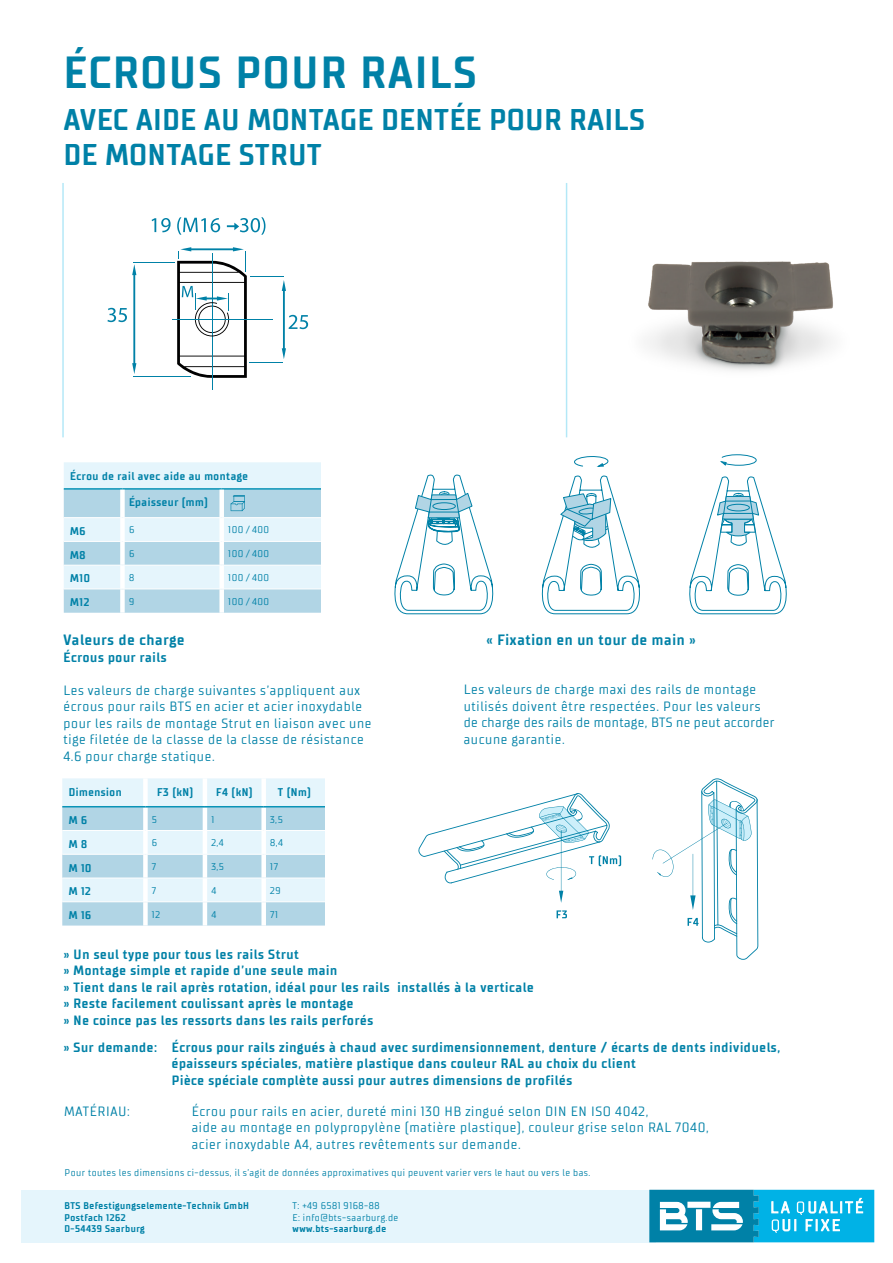
<style>
.page{position:relative;width:893px;height:1263px;background:#fff}
.page>*{position:absolute;margin:0;border:0;box-sizing:border-box;transform-origin:0 0}
.t1{font:700 45px "TT Supermolot Condensed";letter-spacing:.05em;color:#0081a7}
.t2{font:700 30px/34.5px "TT Supermolot Condensed";letter-spacing:.03em;color:#0081a7}
.t3{font:700 15px "TT Supermolot Condensed";letter-spacing:.05em;color:#0081a7}
.t4{font:13.5px/16.5px "TT Supermolot Condensed";letter-spacing:.05em;color:#0081a7}
.t5{font:700 13.5px/16.5px "TT Supermolot Condensed";letter-spacing:.05em;color:#0081a7}
.t6{font:700 11.25px "TT Supermolot Condensed";letter-spacing:.05em;color:#0081a7}
.t7{font:9.75px/11.7px "TT Supermolot Condensed";letter-spacing:.05em;color:#0081a7}
.t8{font:700 9.75px/11.7px "TT Supermolot Condensed";letter-spacing:.05em;color:#0081a7}
</style>
<div class="page">
<div style="left:21px;top:1190px;width:635px;height:52px;background:#e5f5fc"></div>
<svg style="left:649px;top:1190px;width:225px;height:52px;background:#2eaed3"></svg>
<svg style="left:64px;top:462px;width:257px;height:151px;background:#cbe5f0"></svg>
<svg style="left:62px;top:778px;width:263px;height:147px;background:#cbe5f0"></svg>
<div style="left:143px;top:778px;width:5px;height:28px;background:#fff"></div>
<hr style="left:203px;top:778px;width:4px;height:28px;background:#fff">
<div style="left:261px;top:778px;width:5px;height:28px;background:#fff"></div>
<div style="left:143px;top:807px;width:5px;height:23px;background:#fff"></div>
<hr style="left:203px;top:807px;width:4px;height:23px;background:#fff">
<div style="left:261px;top:807px;width:5px;height:23px;background:#fff"></div>
<div style="left:143px;top:831px;width:5px;height:23px;background:#fff"></div>
<hr style="left:203px;top:831px;width:4px;height:23px;background:#fff">
<div style="left:261px;top:831px;width:5px;height:23px;background:#fff"></div>
<div style="left:143px;top:855px;width:5px;height:23px;background:#fff"></div>
<hr style="left:203px;top:855px;width:4px;height:23px;background:#fff">
<div style="left:261px;top:855px;width:5px;height:23px;background:#fff"></div>
<div style="left:143px;top:878px;width:5px;height:23px;background:#fff"></div>
<hr style="left:203px;top:878px;width:4px;height:23px;background:#fff">
<div style="left:261px;top:878px;width:5px;height:23px;background:#fff"></div>
<div style="left:143px;top:902px;width:5px;height:23px;background:#fff"></div>
<hr style="left:203px;top:902px;width:4px;height:23px;background:#fff">
<div style="left:261px;top:902px;width:5px;height:23px;background:#fff"></div>
<hr style="left:62px;top:806px;width:83px;height:1px;background:#0a94b7">
<hr style="left:145px;top:806px;width:60px;height:1px;background:#0a94b7">
<hr style="left:205px;top:806px;width:59px;height:1px;background:#0a94b7">
<hr style="left:264px;top:806px;width:61px;height:1px;background:#0a94b7">
<hr style="left:62px;top:830px;width:83px;height:1px;background:#fff">
<hr style="left:145px;top:830px;width:60px;height:1px;background:#fff">
<hr style="left:205px;top:830px;width:59px;height:1px;background:#fff">
<hr style="left:264px;top:830px;width:61px;height:1px;background:#fff">
<hr style="left:62px;top:854px;width:83px;height:1px;background:#fff">
<hr style="left:145px;top:854px;width:60px;height:1px;background:#fff">
<hr style="left:205px;top:854px;width:59px;height:1px;background:#fff">
<hr style="left:264px;top:854px;width:61px;height:1px;background:#fff">
<hr style="left:62px;top:878px;width:83px;height:1px;background:#fff">
<hr style="left:145px;top:878px;width:60px;height:1px;background:#fff">
<hr style="left:205px;top:878px;width:59px;height:1px;background:#fff">
<hr style="left:264px;top:878px;width:61px;height:1px;background:#fff">
<hr style="left:62px;top:901px;width:83px;height:1px;background:#fff">
<hr style="left:145px;top:901px;width:60px;height:1px;background:#fff">
<hr style="left:205px;top:901px;width:59px;height:1px;background:#fff">
<hr style="left:264px;top:901px;width:61px;height:1px;background:#fff">
<hr style="left:566px;top:183px;width:1px;height:254px;background:#00b2e6">
<hr style="left:62px;top:183px;width:2px;height:254px;background:#00b2e6">
<img style="left:647px;top:261px;width:186px;height:110px">
<svg style="left:152px;top:218px;width:19px;height:14px"></svg>
<svg style="left:177px;top:217px;width:43px;height:18px"></svg>
<svg style="left:107px;top:264px;width:29px;height:110px"></svg>
<svg style="left:282px;top:280px;width:26px;height:79px"></svg>
<hr style="left:133px;top:262px;width:41px;height:1px;background:#0081a7">
<hr style="left:250px;top:276px;width:34px;height:1px;background:#0081a7">
<hr style="left:249px;top:362px;width:34px;height:1px;background:#0081a7">
<hr style="left:133px;top:376px;width:58px;height:1px;background:#0081a7">
<hr style="left:212px;top:254px;width:1px;height:136px;background:#0081a7">
<svg style="left:177px;top:247px;width:70px;height:131px"></svg>
<hr style="left:172px;top:319px;width:100px;height:1px;background:#0081a7">
<svg style="left:227px;top:217px;width:38px;height:18px"></svg>
<svg style="left:557px;top:910px;width:10px;height:8px"></svg>
<svg style="left:418px;top:793px;width:203px;height:110px"></svg>
<svg style="left:688px;top:778px;width:70px;height:182px"></svg>
<svg style="left:652px;top:850px;width:21px;height:27px"></svg>
<svg style="left:663px;top:823px;width:64px;height:40px"></svg>
<svg style="left:394px;top:474px;width:100px;height:140px"></svg>
<svg style="left:541px;top:456px;width:99px;height:158px"></svg>
<svg style="left:689px;top:454px;width:98px;height:160px"></svg>
<h1 class="t1" style="left:64px;top:46px;width:414px">ÉCROUS POUR RAILS</h1>
<h2 class="t2" style="left:64px;top:103px;width:582px">AVEC AIDE AU MONTAGE DENTÉE POUR RAILS<br>DE MONTAGE STRUT</h2>
<p class="t6" style="left:70px;top:469px;width:179px">Écrou de rail avec aide au montage</p>
<p class="t6" style="left:129px;top:496px;width:80px">Épaisseur (mm)</p>
<p class="t6" style="left:70px;top:524px;width:17px">M6</p>
<p class="t7" style="left:129px;top:524px;width:7px">6</p>
<p class="t7" style="left:228px;top:524px;width:42px">100 / 400</p>
<p class="t6" style="left:70px;top:548px;width:17px">M8</p>
<p class="t7" style="left:129px;top:548px;width:7px">6</p>
<p class="t7" style="left:228px;top:548px;width:42px">100 / 400</p>
<p class="t6" style="left:70px;top:572px;width:21px">M10</p>
<p class="t7" style="left:129px;top:572px;width:7px">8</p>
<p class="t7" style="left:228px;top:572px;width:42px">100 / 400</p>
<p class="t6" style="left:70px;top:596px;width:20px">M12</p>
<p class="t7" style="left:129px;top:595px;width:7px">9</p>
<p class="t7" style="left:228px;top:595px;width:42px">100 / 400</p>
<p class="t3" style="left:486px;top:631px;width:211px">« Fixation en un tour de main »</p>
<p class="t3" style="left:63px;top:631px;width:122px">Valeurs de charge</p>
<p class="t5" style="left:63px;top:649px;width:105px">Écrous pour rails</p>
<p class="t4" style="left:63px;top:682px;width:310px">Les valeurs de charge suivantes s’appliquent aux écrous pour rails BTS en acier et acier inoxydable pour les rails de montage Strut en liaison avec une tige filetée de la classe de la classe de résistance 4.6 pour charge statique.</p>
<p class="t4" style="left:464px;top:681px;width:312px">Les valeurs de charge maxi des rails de montage utilisés doivent être respectées. Pour les valeurs de charge des rails de montage, BTS ne peut accorder aucune garantie.</p>
<p class="t6" style="left:69px;top:785px;width:54px">Dimension</p>
<p class="t6" style="left:157px;top:785px;width:38px">F3 (kN)</p>
<p class="t6" style="left:216px;top:785px;width:38px">F4 (kN)</p>
<p class="t6" style="left:278px;top:785px;width:35px">T (Nm)</p>
<p class="t6" style="left:69px;top:813px;width:20px">M 6</p>
<p class="t7" style="left:152px;top:813px;width:7px">5</p>
<p class="t7" style="left:211px;top:813px;width:4px">1</p>
<p class="t7" style="left:270px;top:813px;width:14px">3,5</p>
<p class="t6" style="left:69px;top:837px;width:20px">M 8</p>
<p class="t7" style="left:152px;top:837px;width:7px">6</p>
<p class="t7" style="left:211px;top:837px;width:14px">2,4</p>
<p class="t7" style="left:270px;top:837px;width:14px">8,4</p>
<p class="t6" style="left:69px;top:861px;width:24px">M 10</p>
<p class="t7" style="left:152px;top:861px;width:6px">7</p>
<p class="t7" style="left:211px;top:861px;width:14px">3,5</p>
<p class="t7" style="left:270px;top:861px;width:9px">17</p>
<p class="t6" style="left:69px;top:885px;width:23px">M 12</p>
<p class="t7" style="left:152px;top:885px;width:6px">7</p>
<p class="t7" style="left:211px;top:885px;width:6px">4</p>
<p class="t7" style="left:270px;top:885px;width:12px">29</p>
<p class="t6" style="left:69px;top:908px;width:24px">M 16</p>
<p class="t7" style="left:152px;top:908px;width:10px">12</p>
<p class="t7" style="left:211px;top:908px;width:6px">4</p>
<p class="t7" style="left:270px;top:908px;width:9px">71</p>
<p class="t5" style="left:64px;top:946px;width:471px">» Un seul type pour tous les rails Strut<br>» Montage simple et rapide d’une seule main<br>» Tient dans le rail après rotation, idéal pour les rails installés à la verticale » Reste facilement coulissant après le montage<br>» Ne coince pas les ressorts dans les rails perforés</p>
<p class="t5" style="left:172px;top:1039px;width:610px;text-indent:-108px">» Sur demande: Écrous pour rails zingués à chaud avec surdimensionnement, denture / écarts de dents individuels, épaisseurs spéciales, matière plastique dans couleur RAL au choix du client<br>Pièce spéciale complète aussi pour autres dimensions de profilés</p>
<p class="t4" style="left:64px;top:1103px;width:67px">MATÉRIAU:</p>
<p class="t4" style="left:192px;top:1103px;width:519px">Écrou pour rails en acier, dureté mini 130 HB zingué selon DIN EN ISO 4042,<br>aide au montage en polypropylène (matière plastique), couleur grise selon RAL 7040, acier inoxydable A4, autres revêtements sur demande.</p>
<p class="t7" style="left:65px;top:1166px;width:527px">Pour toutes les dimensions ci-dessus, il s’agit de données approximatives qui peuvent varier vers le haut ou vers le bas.</p>
<p class="t8" style="left:65px;top:1200px;width:186px">BTS Befestigungselemente-Technik GmbH<br>Postfach 1262<br>D-54439 Saarburg</p>
<p class="t7" style="left:293px;top:1200px;width:107px">T: +49 6581 9168-88<br>E: info@bts-saarburg.de</p>
<p class="t8" style="left:293px;top:1223px;width:95px">www.bts-saarburg.de</p>
</div>
